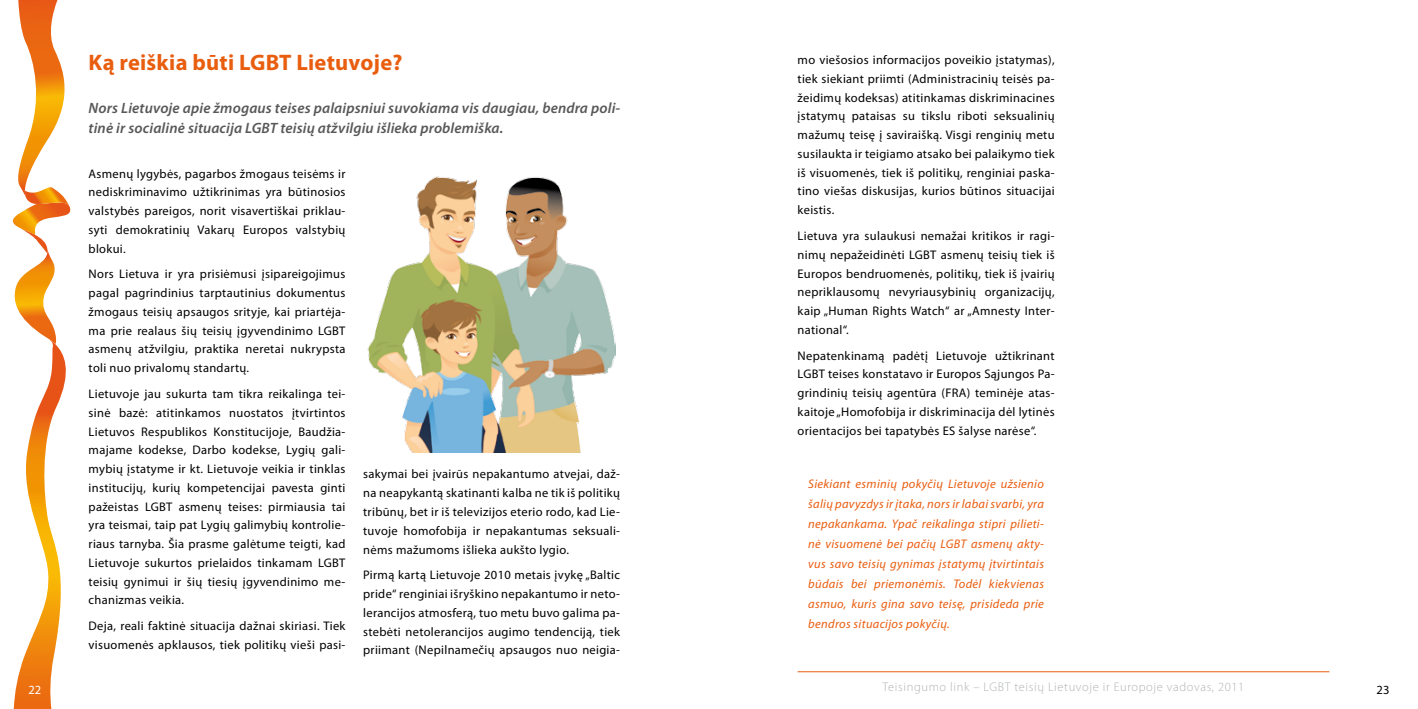
<style>
.page{position:relative;width:1418px;height:709px;background:#fff}
.page>*{position:absolute;margin:0;border:0;box-sizing:border-box;transform-origin:0 0}
.t1{font:700 22.5px "Myriad Pro";letter-spacing:.01em;color:#e95d0f}
.t2{font:italic 600 15px/20px "Myriad Pro";letter-spacing:.01em;color:#58585a}
.t3{font:12.5px/18.8px "Myriad Pro";letter-spacing:.025em;color:#000;text-align:justify}
.t4{font:italic 12.5px/20px "Myriad Pro";letter-spacing:.025em;color:#e95d0f;text-align:justify}
.t5{font:300 12.5px "Myriad Pro";letter-spacing:.05em;color:#b1b3b4}
.t6{font:12.5px "Myriad Pro";color:#fff}
</style>
<div class="page">
<hr style="left:797px;top:671px;width:532px;height:1px;background:#e95d0f">
<svg style="left:12px;top:0;width:59px;height:709px"></svg>
<img style="left:367px;top:177px;width:248px;height:275px">
<h1 class="t1" style="left:89px;top:48px;width:315px">Ką reiškia būti LGBT Lietuvoje?</h1>
<p class="t2" style="left:89px;top:97px;width:533px">Nors Lietuvoje apie žmogaus teises palaipsniui suvokiama vis daugiau, bendra poli&shy;tinė ir socialinė situacija LGBT teisių atžvilgiu išlieka problemiška.</p>
<p class="t3" style="left:89px;top:164px;width:258px">Asmenų lygybės, pagarbos žmogaus teisėms ir nediskriminavimo užtikrinimas yra būtinosios valstybės pareigos, norit visavertiškai priklau&shy;syti demokratinių Vakarų Europos valstybių blokui.</p>
<p class="t3" style="left:89px;top:264px;width:258px">Nors Lietuva ir yra prisiėmusi įsipareigojimus pagal pagrindinius tarptautinius dokumentus žmogaus teisių apsaugos srityje, kai priartėja&shy;ma prie realaus šių teisių įgyvendinimo LGBT asmenų atžvilgiu, praktika neretai nukrypsta toli nuo privalomų standartų.</p>
<p class="t3" style="left:89px;top:384px;width:258px">Lietuvoje jau sukurta tam tikra reikalinga tei&shy;sinė bazė: atitinkamos nuostatos įtvirtintos Lietuvos Respublikos Konstitucijoje, Baudžia&shy;majame kodekse, Darbo kodekse, Lygių gali&shy;mybių įstatyme ir kt. Lietuvoje veikia ir tinklas institucijų, kurių kompetencijai pavesta ginti pažeistas LGBT asmenų teises: pirmiausia tai yra teismai, taip pat Lygių galimybių kontrolie&shy;riaus tarnyba. Šia prasme galėtume teigti, kad Lietuvoje sukurtos prielaidos tinkamam LGBT teisių gynimui ir šių tiesių įgyvendinimo me&shy;chanizmas veikia.</p>
<p class="t3" style="left:89px;top:616px;width:258px">Deja, reali faktinė situacija dažnai skiriasi. Tiek visuomenės apklausos, tiek politikų vieši pasi-</p>
<p class="t3" style="left:363px;top:465px;width:258px">sakymai bei įvairūs nepakantumo atvejai, daž&shy;na neapykantą skatinanti kalba ne tik iš politikų tribūnų, bet ir iš televizijos eterio rodo, kad Lie&shy;tuvoje homofobija ir nepakantumas seksuali&shy;nėms mažumoms išlieka aukšto lygio.</p>
<p class="t3" style="left:363px;top:565px;width:258px">Pirmą kartą Lietuvoje 2010 metais įvykę „Baltic pride“ renginiai išryškino nepakantumo ir neto&shy;lerancijos atmosferą, tuo metu buvo galima pa&shy;stebėti netolerancijos augimo tendenciją, tiek priimant (Nepilnamečių apsaugos nuo neigia-</p>
<p class="t3" style="left:797px;top:50px;width:258px">mo viešosios informacijos poveikio įstatymas), tiek siekiant priimti (Administracinių teisės pa&shy;žeidimų kodeksas) atitinkamas diskriminacines įstatymų pataisas su tikslu riboti seksualinių mažumų teisę į saviraišką. Visgi renginių metu susilaukta ir teigiamo atsako bei palaikymo tiek iš visuomenės, tiek iš politikų, renginiai paska&shy;tino viešas diskusijas, kurios būtinos situacijai keistis.</p>
<p class="t3" style="left:797px;top:226px;width:258px">Lietuva yra sulaukusi nemažai kritikos ir ragi&shy;nimų nepažeidinėti LGBT asmenų teisių tiek iš Europos bendruomenės, politikų, tiek iš įvairių nepriklausomų nevyriausybinių organizacijų, kaip „Human Rights Watch“ ar „Amnesty Inter&shy;national“.</p>
<p class="t3" style="left:797px;top:346px;width:258px">Nepatenkinamą padėtį Lietuvoje užtikrinant LGBT teises konstatavo ir Europos Sąjungos Pa&shy;grindinių teisių agentūra (FRA) teminėje atas&shy;kaitoje „Homofobija ir diskriminacija dėl lytinės orientacijos bei tapatybės ES šalyse narėse“.</p>
<p class="t4" style="left:808px;top:473px;width:237px">Siekiant esminių pokyčių Lietuvoje užsienio šalių pavyzdys ir įtaka, nors ir labai svarbi, yra nepakankama. Ypač reikalinga stipri pilieti&shy;nė visuomenė bei pačių LGBT asmenų akty&shy;vus savo teisių gynimas įstatymų įtvirtintais būdais bei priemonėmis. Todėl kiekvienas asmuo, kuris gina savo teisę, prisideda prie bendros situacijos pokyčių.</p>
<p class="t6" style="left:29px;top:681px;width:14px">22</p>
<p class="t5" style="left:882px;top:680px;width:363px">Teisingumo link – LGBT teisių Lietuvoje ir Europoje vadovas, 2011</p>
<p class="t3" style="left:1376px;top:679px;width:14px">23</p>
</div>
